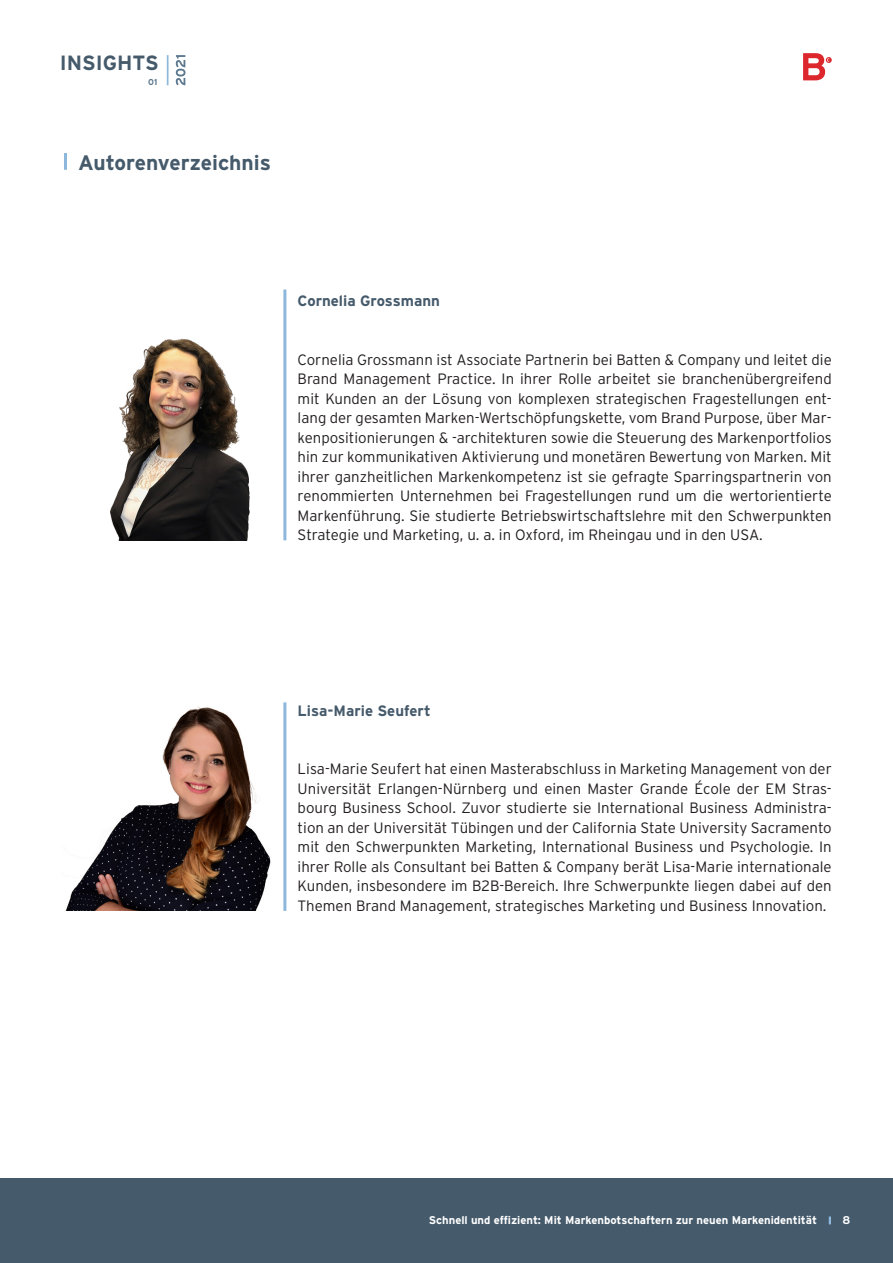
<style>
.page{position:relative;width:893px;height:1263px;background:#fff}
.page>*{position:absolute;margin:0;border:0;box-sizing:border-box;transform-origin:0 0}
.t1{font:700 21px "Interstate";color:#455a6b}
.t2{font:700 20.55px "Interstate";color:#455a6b}
.t3{font:300 15px/19.5px "Interstate";color:#231f20;text-align:justify}
.t4{font:700 15px "Interstate";color:#455a6b}
.t5{font:700 11.25px "Interstate";color:#fff}
.t6{font:700 8.55px "Interstate";color:#5c788f}
</style>
<div class="page">
<div style="left:0;top:1178px;width:893px;height:85px;background:#455a6b"></div>
<img style="left:65px;top:706px;width:206px;height:205px">
<img style="left:110px;top:338px;width:140px;height:202px">
<svg style="left:829px;top:1216px;width:2px;height:8px"></svg>
<svg style="left:803px;top:53px;width:29px;height:27px"></svg>
<svg style="left:176px;top:55px;width:9px;height:30px"></svg>
<hr style="left:167px;top:55px;width:2px;height:30px;background:#8db8db">
<hr style="left:64px;top:153px;width:3px;height:17px;background:#8db8db">
<hr style="left:283px;top:289px;width:3px;height:251px;background:#8db8db">
<hr style="left:283px;top:702px;width:3px;height:209px;background:#8db8db">
<h2 class="t2" style="left:60px;top:51px;width:100px">INSIGHTS</h2>
<p class="t6" style="left:148px;top:77px;width:11px">01</p>
<h1 class="t1" style="left:78px;top:151px;width:194px">Autorenverzeichnis</h1>
<p class="t4" style="left:298px;top:293px;width:144px">Cornelia Grossmann</p>
<p class="t3" style="left:298px;top:350px;width:536px">Cornelia Grossmann ist Associate Partnerin bei Batten &amp; Company und leitet die Brand Management Practice. In ihrer Rolle arbeitet sie branchenübergreifend mit Kunden an der Lösung von komplexen strategischen Fragestellungen ent&shy;lang der gesamten Marken-Wertschöpfungskette, vom Brand Purpose, über Mar&shy;kenpositionierungen &amp; -architekturen sowie die Steuerung des Markenportfolios hin zur kommunikativen Aktivierung und monetären Bewertung von Marken. Mit ihrer ganzheitlichen Markenkompetenz ist sie gefragte Sparringspartnerin von renommierten Unternehmen bei Fragestellungen rund um die wertorientierte Markenführung. Sie studierte Betriebswirtschaftslehre mit den Schwerpunkten Strategie und Marketing, u. a. in Oxford, im Rheingau und in den USA.</p>
<p class="t4" style="left:298px;top:702px;width:135px">Lisa-Marie Seufert</p>
<p class="t3" style="left:298px;top:759px;width:536px">Lisa-Marie Seufert hat einen Masterabschluss in Marketing Management von der Universität Erlangen-Nürnberg und einen Master Grande École der EM Stras&shy;bourg Business School. Zuvor studierte sie International Business Administra&shy;tion an der Universität Tübingen und der California State University Sacramento mit den Schwerpunkten Marketing, International Business und Psychologie. In ihrer Rolle als Consultant bei Batten &amp; Company berät Lisa-Marie internationale Kunden, insbesondere im B2B-Bereich. Ihre Schwerpunkte liegen dabei auf den Themen Brand Management, strategisches Marketing und Business Innovation.</p>
<p class="t5" style="left:429px;top:1214px;width:390px">Schnell und effizient: Mit Markenbotschaftern zur neuen Markenidentität</p>
<p class="t5" style="left:842px;top:1214px;width:9px">8</p>
</div>
